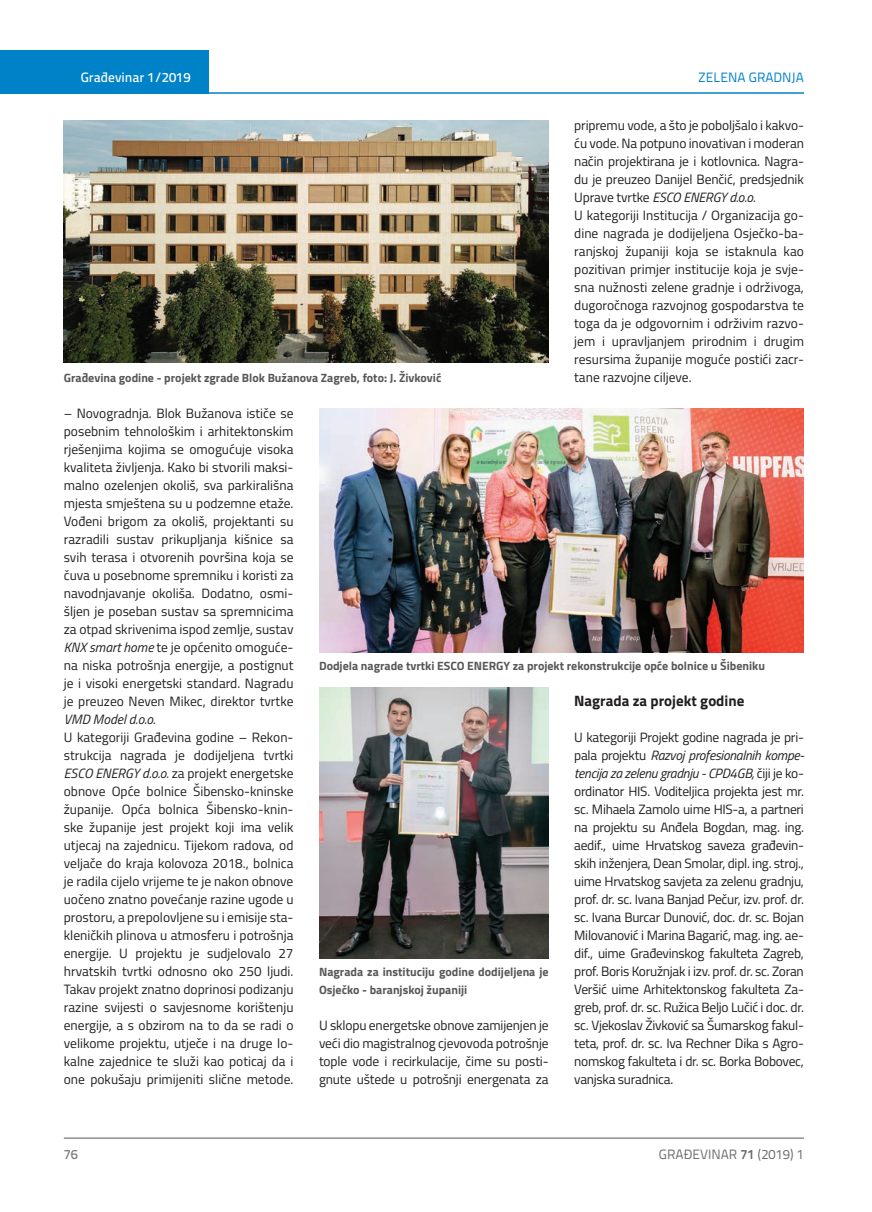
<style>
.page{position:relative;width:872px;height:1212px;background:#fff}
.page>*{position:absolute;margin:0;border:0;box-sizing:border-box;transform-origin:0 0}
.t1{font:700 15px "Titillium";color:#231f20}
.t2{font:13.5px/18px "Titillium";color:#231f20;text-align:justify}
.t3{font:13.5px "Titillium Text 22 L";color:#6c6d70}
.t4{font:500 13.5px "Titillium Text 22 L";color:#fff}
.t5{font:italic 13.5px "Titillium";color:#231f20}
.t6{font:13.5px "Titillium Text 22 L";color:#0082c8}
.t7{font:500 13.5px "Titillium Text 22 L";color:#787a7d}
.t8{font:700 12px/18px "Titillium";color:#57585a}
.s1{font-style:italic}
.s2{font-weight:700}
</style>
<div class="page">
<div style="left:0;top:50px;width:208px;height:44px;background:#0082c8"></div>
<hr style="left:0;top:92px;width:804px;height:2px;background:#0082c8">
<hr style="left:64px;top:1138px;width:740px;height:1px;background:#57585a">
<img style="left:64px;top:120px;width:485px;height:242px">
<img style="left:319px;top:408px;width:485px;height:244px">
<img style="left:319px;top:688px;width:230px;height:270px">
<p class="t4" style="left:81px;top:67px;width:111px">Građevinar 1/2019</p>
<p class="t6" style="left:698px;top:68px;width:107px">ZELENA GRADNJA</p>
<p class="t8" style="left:64px;top:368px;width:379px">Građevina godine - projekt zgrade Blok Bužanova Zagreb, foto: J. Živković</p>
<p class="t2" style="left:574px;top:115px;width:231px;text-align:left">pripremu vode, a što je poboljšalo i kakvo&shy;ću vode. Na potpuno inovativan i moderan način projektirana je i kotlovnica. Nagra&shy;du je preuzeo Danijel Benčić, predsjednik Uprave tvrtke <span class="s1">ESCO ENERGY d.o.o.<br></span>U kategoriji Institucija / Organizacija go&shy;dine nagrada je dodijeljena Osječko-ba&shy;ranjskoj županiji koja se istaknula kao pozitivan primjer institucije koja je svje&shy;sna nužnosti zelene gradnje i održivoga, dugoročnoga razvojnog gospodarstva te toga da je odgovornim i održivim razvo&shy;jem i upravljanjem prirodnim i drugim resursima županije moguće postići zacr&shy;tane razvojne ciljeve.</p>
<p class="t2" style="left:64px;top:403px;width:231px">– Novogradnja. Blok Bužanova ističe se posebnim tehnološkim i arhitektonskim rješenjima kojima se omogućuje visoka kvaliteta življenja. Kako bi stvorili maksi&shy;malno ozelenjen okoliš, sva parkirališna mjesta smještena su u podzemne etaže.<br>Vođeni brigom za okoliš, projektanti su razradili sustav prikupljanja kišnice sa svih terasa i otvorenih površina koja se čuva u posebnome spremniku i koristi za navodnjavanje okoliša. Dodatno, osmi&shy;šljen je poseban sustav sa spremnicima za otpad skrivenima ispod zemlje, sustav <span class="s1">KNX smart home</span> te je općenito omoguće&shy;na niska potrošnja energije, a postignut je i visoki energetski standard. Nagradu je preuzeo Neven Mikec, direktor tvrtke</p>
<p class="t5" style="left:64px;top:709px;width:93px">VMD Model d.o.o.</p>
<p class="t2" style="left:64px;top:728px;width:231px">U kategoriji Građevina godine – Rekon&shy;strukcija nagrada je dodijeljena tvrtki <span class="s1">ESCO ENERGY d.o.o.</span> za projekt energetske obnove Opće bolnice Šibensko-kninske županije. Opća bolnica Šibensko-knin&shy;ske županije jest projekt koji ima velik utjecaj na zajednicu. Tijekom radova, od veljače do kraja kolovoza 2018., bolnica je radila cijelo vrijeme te je nakon obnove uočeno znatno povećanje razine ugode u prostoru, a prepolovljene su i emisije sta&shy;kleničkih plinova u atmosferu i potrošnja energije. U projektu je sudjelovalo 27 hrvatskih tvrtki odnosno oko 250 ljudi.<br>Takav projekt znatno doprinosi podizanju razine svijesti o savjesnome korištenju energije, a s obzirom na to da se radi o velikome projektu, utječe i na druge lo&shy;kalne zajednice te služi kao poticaj da i one pokušaju primijeniti slične metode.</p>
<p class="t8" style="left:319px;top:656px;width:447px">Dodjela nagrade tvrtki ESCO ENERGY za projekt rekonstrukcije opće bolnice u Šibeniku</p>
<p class="t8" style="left:319px;top:962px;width:231px">Nagrada za instituciju godine dodijeljena je<br>Osječko - baranjskoj županiji</p>
<p class="t2" style="left:319px;top:1016px;width:231px">U sklopu energetske obnove zamijenjen je veći dio magistralnog cjevovoda potrošnje tople vode i recirkulacije, čime su posti&shy;gnute uštede u potrošnji energenata za</p>
<p class="t1" style="left:574px;top:689px;width:172px">Nagrada za projekt godine</p>
<p class="t2" style="left:574px;top:728px;width:231px">U kategoriji Projekt godine nagrada je pri&shy;pala projektu <span class="s1">Razvoj profesionalnih kompe&shy;tencija za zelenu gradnju - CPD4GB,</span> čiji je ko&shy;ordinator HIS. Voditeljica projekta jest mr. sc. Mihaela Zamolo uime HIS-a, a partneri na projektu su Anđela Bogdan, mag. ing. aedif., uime Hrvatskog saveza građevin&shy;skih inženjera, Dean Smolar, dipl. ing. stroj., uime Hrvatskog savjeta za zelenu gradnju, prof. dr. sc. Ivana Banjad Pečur, izv. prof. dr. sc. Ivana Burcar Dunović, doc. dr. sc. Bojan Milovanović i Marina Bagarić, mag. ing. ae&shy;dif., uime Građevinskog fakulteta Zagreb, prof. Boris Koružnjak i izv. prof. dr. sc. Zoran Veršić uime Arhitektonskog fakulteta Za&shy;greb, prof. dr. sc. Ružica Beljo Lučić i doc. dr. sc. Vjekoslav Živković sa Šumarskog fakul&shy;teta, prof. dr. sc. Iva Rechner Dika s Agro&shy;nomskog fakulteta i dr. sc. Borka Bobovec, vanjska suradnica.</p>
<p class="t7" style="left:64px;top:1144px;width:16px">76</p>
<p class="t3" style="left:659px;top:1144px;width:146px">GRAĐEVINAR <span class="s2">71</span> (2019) 1</p>
</div>
